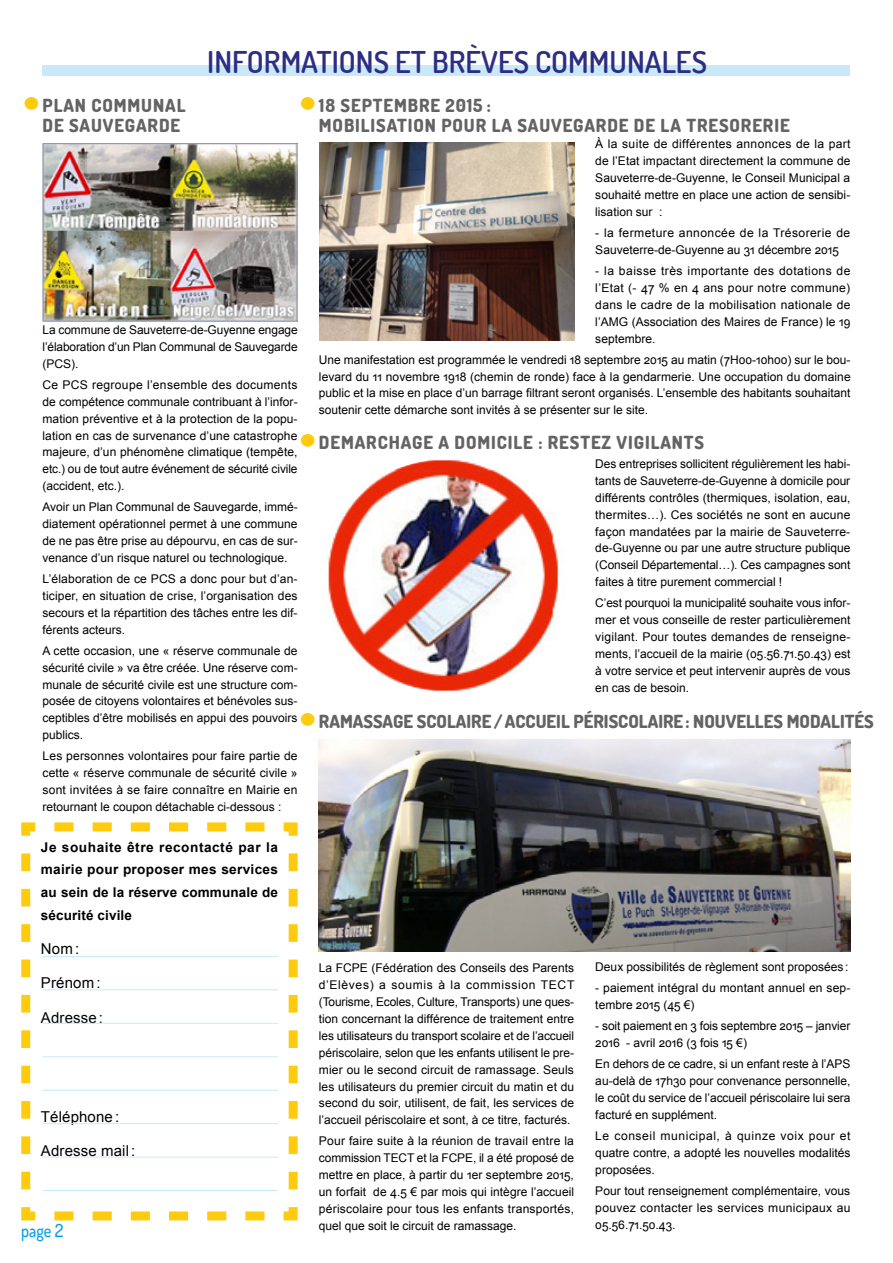
<style>
.page{position:relative;width:893px;height:1263px;background:#fff}
.page>*{position:absolute;margin:0;border:0;box-sizing:border-box;transform-origin:0 0}
.t1{font:600 30px "Dosis";color:#2c2e83}
.t2{font:800 18px/19.5px "Dosis";letter-spacing:.05em;color:#646363}
.t3{font:800 18px "Dosis";color:#646363}
.t4{font:500 18px "Dosis";color:#009fe3;scale:.9 1}
.t5{font:15px "Arial";letter-spacing:.01em;color:#000}
.t6{font:700 13.5px/22.6px "Arial";letter-spacing:.01em;color:#000;text-align:justify}
.t7{font:12px/16.8px "Arial";color:#000;text-align:justify}
.s1{font-size:48px;color:#fecb0f}
</style>
<div class="page">
<div style="left:43px;top:65px;width:807px;height:10px;background:#c9e9fb"></div>
<img style="left:43px;top:143px;width:254px;height:179px">
<img style="left:319px;top:739px;width:531px;height:213px">
<img style="left:319px;top:142px;width:255px;height:199px">
<img style="left:328px;top:460px;width:231px;height:231px">
<svg style="left:21px;top:822px;width:277px;height:399px"></svg>
<hr style="left:43px;top:956px;width:235px;height:1px;background:#c9e9fb">
<hr style="left:43px;top:989px;width:235px;height:1px;background:#c9e9fb">
<hr style="left:43px;top:1056px;width:235px;height:1px;background:#c9e9fb">
<hr style="left:43px;top:1023px;width:235px;height:1px;background:#c9e9fb">
<hr style="left:43px;top:1090px;width:235px;height:1px;background:#c9e9fb">
<hr style="left:43px;top:1123px;width:235px;height:1px;background:#c9e9fb">
<hr style="left:43px;top:1157px;width:235px;height:1px;background:#c9e9fb">
<hr style="left:43px;top:1190px;width:235px;height:1px;background:#c9e9fb">
<h1 class="t1" style="left:207px;top:43px;width:501px">INFORMATIONS ET BRÈVES COMMUNALES</h1>
<h2 class="t2" style="left:23px;top:95px;width:164px;text-align:right"><span class="s1">•</span> PLAN COMMUNAL<br>DE SAUVEGARDE</h2>
<h2 class="t2" style="left:319px;top:95px;width:472px;text-indent:-19px"><span class="s1">•</span>18 SEPTEMBRE 2015 :<br>MOBILISATION POUR LA SAUVEGARDE DE LA TRESORERIE</h2>
<p class="t7" style="left:595px;top:136px;width:257px">À la suite de différentes annonces de la part de l’Etat impactant directement la commune de Sauveterre-de-Guyenne, le Conseil Municipal a souhaité mettre en place une action de sensibi&shy;lisation sur :</p>
<p class="t7" style="left:595px;top:224px;width:256px">- la fermeture annoncée de la Trésorerie de<br>Sauveterre-de-Guyenne au 31 décembre 2015</p>
<p class="t7" style="left:595px;top:262px;width:257px">- la baisse très importante des dotations de l’Etat (- 47 % en 4 ans pour notre commune) dans le cadre de la mobilisation nationale de l’AMG (Association des Maires de France) le 19 septembre.</p>
<p class="t7" style="left:319px;top:351px;width:533px">Une manifestation est programmée le vendredi 18 septembre 2015 au matin (7H00-10h00) sur le bou&shy;levard du 11 novembre 1918 (chemin de ronde) face à la gendarmerie. Une occupation du domaine public et la mise en place d’un barrage filtrant seront organisés. L’ensemble des habitants souhaitant soutenir cette démarche sont invités à se présenter sur le site.</p>
<h2 class="t2" style="left:300px;top:432px;width:406px"><span class="s1">•</span> DEMARCHAGE A DOMICILE : RESTEZ VIGILANTS</h2>
<p class="t7" style="left:43px;top:321px;width:257px">La commune de Sauveterre-de-Guyenne engage l’élaboration d’un Plan Communal de Sauvegarde (PCS).</p>
<p class="t7" style="left:43px;top:376px;width:257px">Ce PCS regroupe l’ensemble des documents de compétence communale contribuant à l’infor&shy;mation préventive et à la protection de la popu&shy;lation en cas de survenance d’une catastrophe majeure, d’un phénomène climatique (tempête, etc.) ou de tout autre événement de sécurité civile (accident, etc.).</p>
<p class="t7" style="left:43px;top:499px;width:257px">Avoir un Plan Communal de Sauvegarde, immé&shy;diatement opérationnel permet à une commune de ne pas être prise au dépourvu, en cas de sur&shy;venance d’un risque naturel ou technologique.</p>
<p class="t7" style="left:43px;top:570px;width:257px">L’élaboration de ce PCS a donc pour but d’an&shy;ticiper, en situation de crise, l’organisation des secours et la répartition des tâches entre les dif&shy;férents acteurs.</p>
<p class="t7" style="left:43px;top:642px;width:257px">A cette occasion, une « réserve communale de sécurité civile » va être créée. Une réserve com&shy;munale de sécurité civile est une structure com&shy;posée de citoyens volontaires et bénévoles sus&shy;ceptibles d’être mobilisés en appui des pouvoirs publics.</p>
<p class="t7" style="left:43px;top:748px;width:257px">Les personnes volontaires pour faire partie de cette « réserve communale de sécurité civile » sont invitées à se faire connaître en Mairie en retournant le coupon détachable ci-dessous :</p>
<p class="t7" style="left:595px;top:455px;width:257px">Des entreprises sollicitent régulièrement les habi&shy;tants de Sauveterre-de-Guyenne à domicile pour différents contrôles (thermiques, isolation, eau, thermites…). Ces sociétés ne sont en aucune façon mandatées par la mairie de Sauveterre&shy;de-Guyenne ou par une autre structure publique (Conseil Départemental…). Ces campagnes sont faites à titre purement commercial !</p>
<p class="t7" style="left:595px;top:595px;width:257px">C’est pourquoi la municipalité souhaite vous infor&shy;mer et vous conseille de rester particulièrement vigilant. Pour toutes demandes de renseigne&shy;ments, l’accueil de la mairie (05.56.71.50.43) est à votre service et peut intervenir auprès de vous en cas de besoin.</p>
<h2 class="t3" style="left:300px;top:709px;width:576px"><span class="s1">•</span> RAMASSAGE SCOLAIRE/ACCUEIL PÉRISCOLAIRE: NOUVELLES MODALITÉS</h2>
<p class="t6" style="left:41px;top:836px;width:239px">Je souhaite être recontacté par la mairie pour proposer mes services au sein de la réserve communale de sécurité civile</p>
<p class="t5" style="left:41px;top:938px;width:40px">Nom :</p>
<p class="t5" style="left:41px;top:973px;width:61px">Prénom :</p>
<p class="t5" style="left:41px;top:1007px;width:64px">Adresse :</p>
<p class="t5" style="left:41px;top:1106px;width:80px">Téléphone :</p>
<p class="t5" style="left:41px;top:1140px;width:96px">Adresse mail :</p>
<h2 class="t4" style="left:21px;top:1219px;width:48px">page 2</h2>
<p class="t7" style="left:319px;top:960px;width:257px">La FCPE (Fédération des Conseils des Parents d’Elèves) a soumis à la commission TECT (Tourisme, Ecoles, Culture, Transports) une ques&shy;tion concernant la différence de traitement entre les utilisateurs du transport scolaire et de l’accueil périscolaire, selon que les enfants utilisent le pre&shy;mier ou le second circuit de ramassage. Seuls les utilisateurs du premier circuit du matin et du second du soir, utilisent, de fait, les services de l’accueil périscolaire et sont, à ce titre, facturés.</p>
<p class="t7" style="left:319px;top:1133px;width:257px">Pour faire suite à la réunion de travail entre la commission TECT et la FCPE, il a été proposé de mettre en place, à partir du 1er septembre 2015, un forfait de 4.5 € par mois qui intègre l’accueil périscolaire pour tous les enfants transportés, quel que soit le circuit de ramassage.</p>
<p class="t7" style="left:595px;top:958px;width:255px">Deux possibilités de règlement sont proposées :</p>
<p class="t7" style="left:595px;top:979px;width:257px">- paiement intégral du montant annuel en sep&shy;tembre 2015 (45 €)</p>
<p class="t7" style="left:595px;top:1017px;width:257px">- soit paiement en 3 fois septembre 2015 – janvier<br>2016 - avril 2016 (3 fois 15 €)</p>
<p class="t7" style="left:595px;top:1055px;width:257px">En dehors de ce cadre, si un enfant reste à l’APS au-delà de 17h30 pour convenance personnelle, le coût du service de l’accueil périscolaire lui sera facturé en supplément.</p>
<p class="t7" style="left:595px;top:1127px;width:257px">Le conseil municipal, à quinze voix pour et quatre contre, a adopté les nouvelles modalités proposées.</p>
<p class="t7" style="left:595px;top:1182px;width:257px">Pour tout renseignement complémentaire, vous pouvez contacter les services municipaux au 05.56.71.50.43.</p>
</div>
